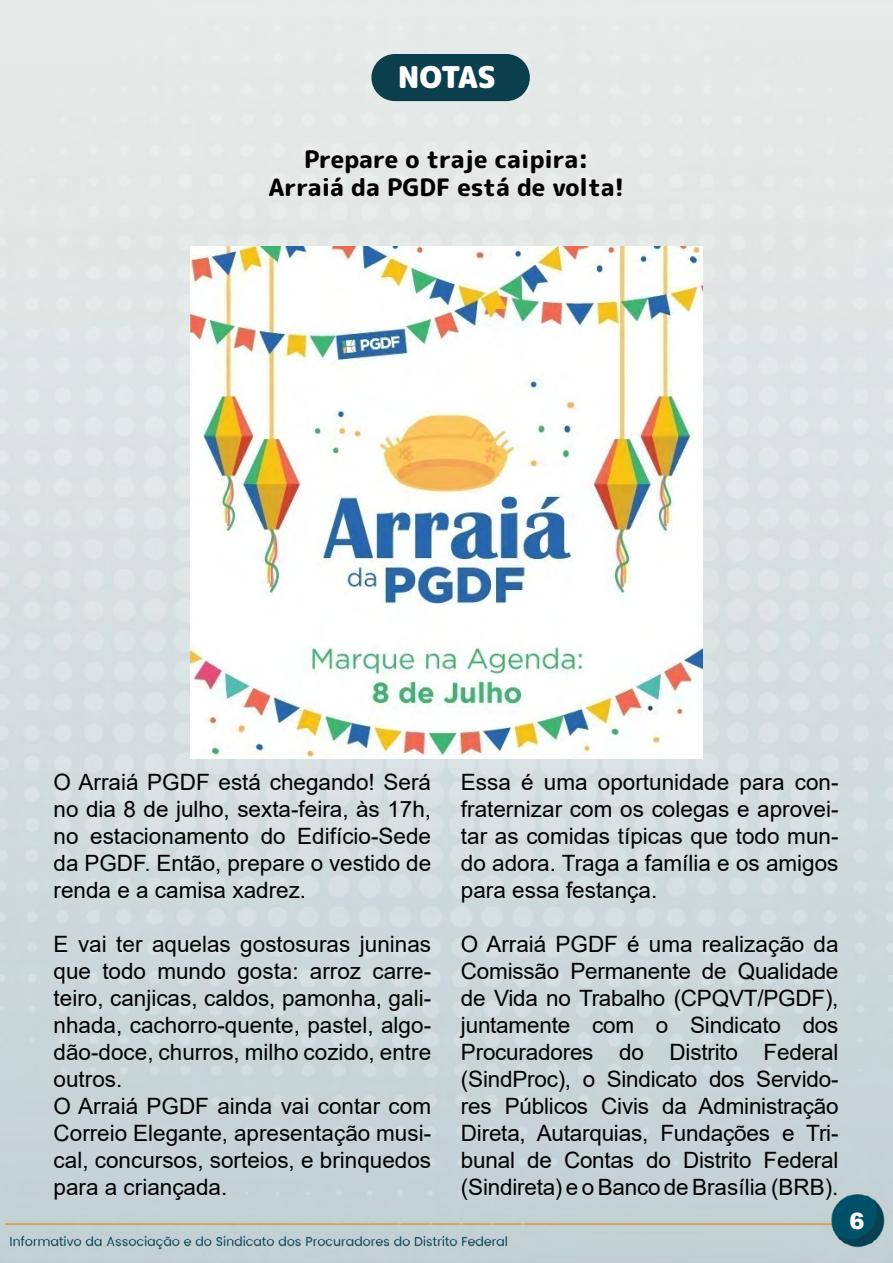
<style>
.page{position:relative;width:893px;height:1263px;background:#fff}
.page>*{position:absolute;margin:0;border:0;box-sizing:border-box;transform-origin:0 0}
.t1{font:900 30px "Rounded Mplus 1 c";letter-spacing:-.03em;color:#fff}
.t2{font:800 24px/28.8px "Rounded Mplus 1 c";color:#000;text-align:center}
.t3{font:22.5px/27px "Arial";color:#000;text-align:justify}
.t4{font:900 22.5px "Arial";color:#fff}
</style>
<div class="page">
<img style="left:0;top:0;width:893px;height:1263px">
<div style="left:371px;top:54px;width:159px;height:47px;background:#0b3f4e;border-radius:24px"></div>
<img style="left:191px;top:247px;width:511px;height:511px">
<h1 class="t1" style="left:398px;top:56px;width:100px">NOTAS</h1>
<p class="t2" style="left:268px;top:145px;width:357px">Prepare o traje caipira:<br>Arraiá da PGDF está de volta!</p>
<p class="t3" style="left:54px;top:769px;width:379px">O Arraiá PGDF está chegando! Será no dia 8 de julho, sexta-feira, às 17h, no estacionamento do Edifício-Sede da PGDF. Então, prepare o vestido de renda e a camisa xadrez.</p>
<p class="t3" style="left:54px;top:931px;width:379px;text-align:left">E vai ter aquelas gostosuras juninas que todo mundo gosta: arroz carre&shy;teiro, canjicas, caldos, pamonha, gali&shy;nhada, cachorro-quente, pastel, algo&shy;dão-doce, churros, milho cozido, entre outros.<br>O Arraiá PGDF ainda vai contar com Correio Elegante, apresentação musi&shy;cal, concursos, sorteios, e brinquedos para a criançada.</p>
<p class="t3" style="left:461px;top:769px;width:379px">Essa é uma oportunidade para con&shy;fraternizar com os colegas e aprovei&shy;tar as comidas típicas que todo mun&shy;do adora. Traga a família e os amigos para essa festança.</p>
<p class="t3" style="left:461px;top:931px;width:379px">O Arraiá PGDF é uma realização da Comissão Permanente de Qualidade de Vida no Trabalho (CPQVT/PGDF), juntamente com o Sindicato dos Procuradores do Distrito Federal (SindProc), o Sindicato dos Servido&shy;res Públicos Civis da Administração Direta, Autarquias, Fundações e Tri&shy;bunal de Contas do Distrito Federal (Sindireta) e o Banco de Brasília (BRB).</p>
<p class="t4" style="left:849px;top:1204px;width:17px">6</p>
</div>
